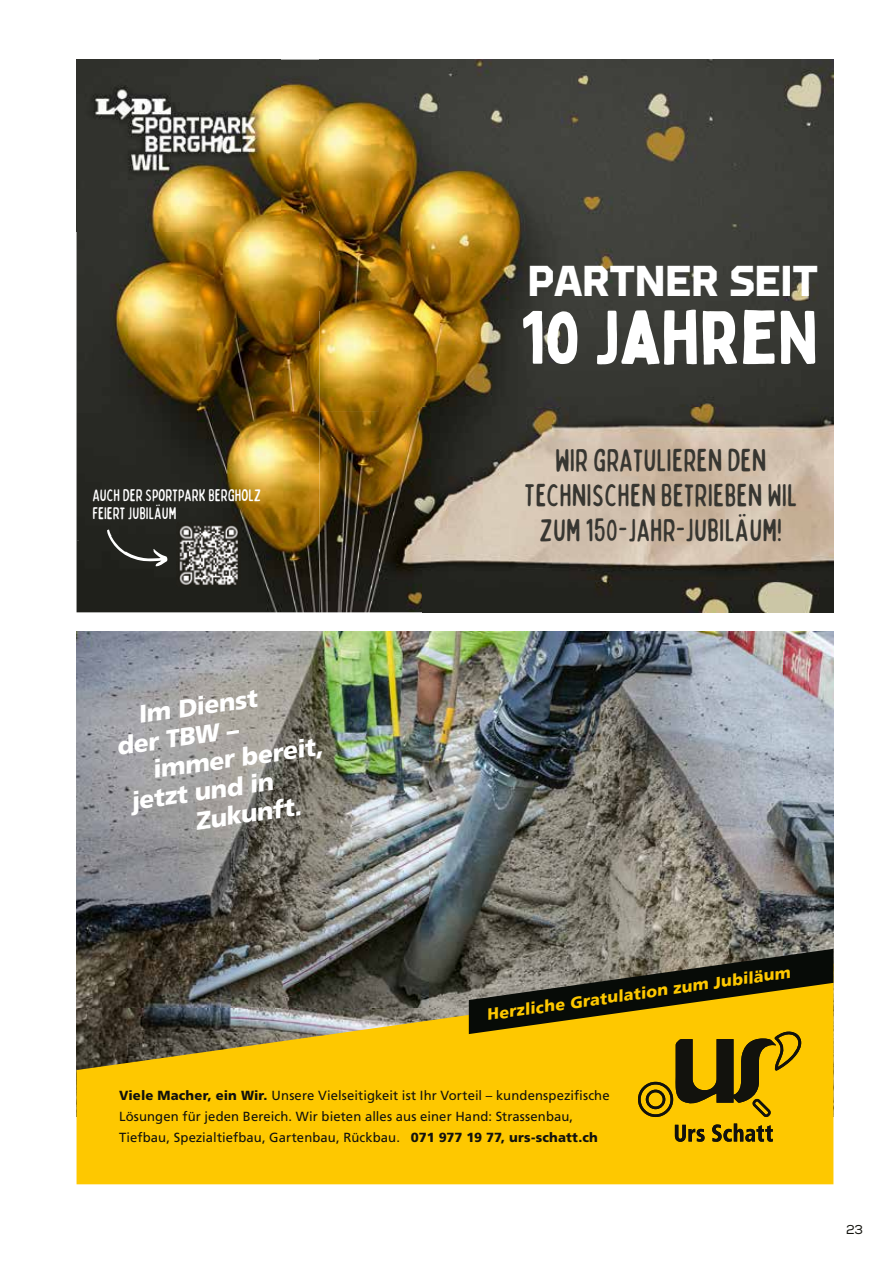
<style>
.page{position:relative;width:893px;height:1263px;background:#fff}
.page>*{position:absolute;margin:0;border:0;box-sizing:border-box;transform-origin:0 0}
.t1{font:74.1px "Bobby Jones";color:#fff}
.t2{font:800 44.4px "Brooklyn";color:#fff}
.t3{font:condensed 31.8px/35.1px "Bobby Jones Soft";color:#373631;text-align:center}
.t4{font:900 24.9px "Frutiger LT Std";color:#fff}
.t5{font:condensed 16.95px/17.9px "Bobby Jones Soft";color:#fff}
.t6{font:900 16.2px "Frutiger LT Std";color:#fec800}
.t7{font:13.2px/20.7px "Frutiger LT Std";letter-spacing:.01em;color:#12120d}
.t8{font:12.75px "Nexa";color:#12120d}
.s1{font-weight:900}
</style>
<div class="page">
<img style="left:77px;top:631px;width:756px;height:333px">
<svg style="left:77px;top:964px;width:756px;height:220px;background:#cea715"></svg>
<svg style="left:469px;top:949px;width:364px;height:168px;background:#a78913"></svg>
<svg style="left:675px;top:1125px;width:30px;height:17px"></svg>
<svg style="left:712px;top:1123px;width:61px;height:19px"></svg>
<img style="left:77px;top:60px;width:243px;height:552px">
<img style="left:320px;top:60px;width:308px;height:351px">
<img style="left:628px;top:60px;width:205px;height:348px">
<img style="left:320px;top:411px;width:102px;height:201px">
<img style="left:422px;top:581px;width:411px;height:31px">
<img style="left:379px;top:408px;width:454px;height:173px">
<img style="left:77px;top:60px;width:204px;height:171px">
<img style="left:177px;top:523px;width:64px;height:64px">
<svg style="left:107px;top:529px;width:61px;height:37px;background:#3c3d38"></svg>
<p class="t5" style="left:92px;top:486px;width:170px">AUCH DER SPORTPARK BERGHOLZ<br>FEIERT JUBILÄUM</p>
<h2 class="t2" style="left:528px;top:259px;width:292px">PARTNER SEIT</h2>
<h1 class="t1" style="left:520px;top:289px;width:300px">10 JAHREN</h1>
<h3 class="t3" style="left:524px;top:441px;width:275px">WIR GRATULIEREN DEN<br>TECHNISCHEN BETRIEBEN WIL<br>ZUM 150-JAHR-JUBILÄUM!</h3>
<h3 class="t4" style="left:136px;top:700px;width:121px;rotate:-8deg">Im Dienst</h3>
<h3 class="t4" style="left:114px;top:731px;width:124px;rotate:-8deg">der TBW –</h3>
<h3 class="t4" style="left:150px;top:755px;width:174px;rotate:-8deg">immer bereit,</h3>
<h3 class="t4" style="left:129px;top:786px;width:145px;rotate:-8deg">jetzt und in</h3>
<h3 class="t4" style="left:193px;top:806px;width:109px;rotate:-8deg">Zukunft.</h3>
<p class="t6" style="left:485px;top:1005px;width:308px;rotate:-8deg">Herzliche Gratulation zum Jubiläum</p>
<p class="t7" style="left:119px;top:1085px;width:492px"><span class="s1">Viele Macher, ein Wir.</span> Unsere Vielseitigkeit ist Ihr Vorteil – kundenspezifische<br>Lösungen für jeden Bereich. Wir bieten alles aus einer Hand: Strassenbau,<br>Tiefbau, Spezialtiefbau, Gartenbau, Rückbau. <span class="s1">071 977 19 77, urs-schatt.ch</span></p>
<p class="t8" style="left:846px;top:1221px;width:19px">23</p>
</div>
